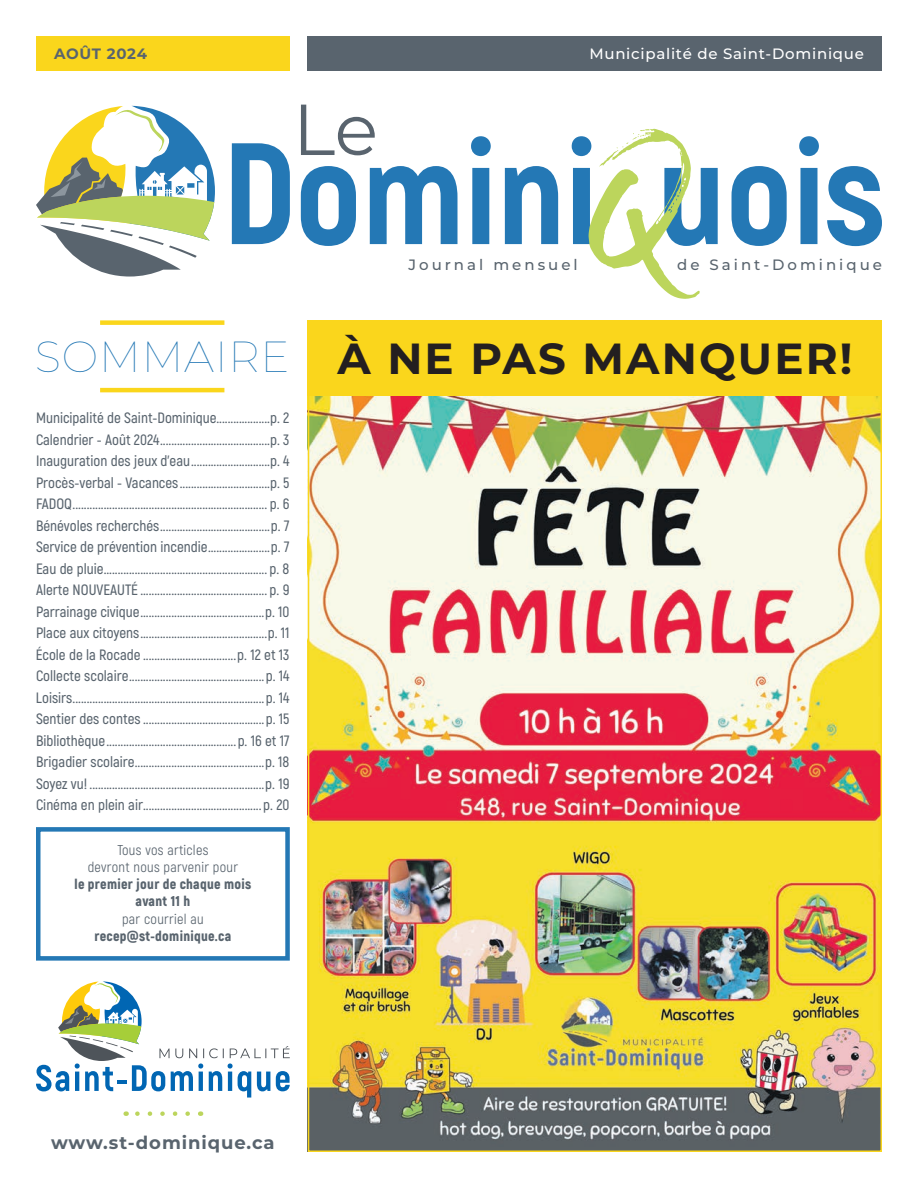
<style>
.page{position:relative;width:918px;height:1188px;background:#fff}
.page>*{position:absolute;margin:0;border:0;box-sizing:border-box;transform-origin:0 0}
.t1{font:700 43.5px "Montserrat";letter-spacing:.05em;color:#231f20}
.t2{font:100 43.5px "Montserrat";letter-spacing:.02em;color:#2478b5}
.t3{font:700 18px "Montserrat";letter-spacing:.05em;color:#59646e}
.t4{font:600 15px/21.5px "Akrobat";color:#59646e;text-align:justify}
.t5{font:500 15px "Montserrat";letter-spacing:.2em;color:#59646e}
.t6{font:500 15px "Montserrat";letter-spacing:.05em;color:#fff}
.t7{font:700 15px "Montserrat";letter-spacing:.04em;color:#59646e}
.t8{font:900 14.25px/17.1px "Akrobat";letter-spacing:.02em;color:#59646e;text-align:center}
.t9{font:14.25px/17.1px "Akrobat";letter-spacing:.02em;color:#59646e;text-align:center}
</style>
<div class="page">
<div style="left:308px;top:320px;width:574px;height:88px;background:#fad61c"></div>
<hr style="left:100px;top:388px;width:124px;height:4px;background:#fad61c">
<div style="left:100px;top:320px;width:124px;height:5px;background:#fad61c"></div>
<div style="left:36px;top:827px;width:254px;height:134px;border:4px solid #2478b5"></div>
<svg style="left:126px;top:1111px;width:62px;height:5px"></svg>
<svg style="left:36px;top:981px;width:254px;height:117px"></svg>
<div style="left:308px;top:36px;width:574px;height:35px;background:#59646e"></div>
<div style="left:36px;top:36px;width:254px;height:35px;background:#fad61c"></div>
<svg style="left:232px;top:136px;width:650px;height:110px"></svg>
<svg style="left:36px;top:106px;width:179px;height:171px"></svg>
<svg style="left:589px;top:129px;width:111px;height:170px"></svg>
<svg style="left:301px;top:105px;width:74px;height:50px"></svg>
<img style="left:311px;top:396px;width:568px;height:753px">
<p class="t7" style="left:54px;top:43px;width:95px">AOÛT 2024</p>
<p class="t6" style="left:589px;top:43px;width:276px">Municipalité de Saint-Dominique</p>
<h1 class="t2" style="left:35px;top:327px;width:256px">SOMMAIRE</h1>
<p class="t4" style="left:36px;top:407px;width:255px">Municipalité de Saint-Dominique...................p. 2<br>Calendrier - Août 2024.......................................p. 3<br>Inauguration des jeux d'eau............................p. 4<br>Procès-verbal - Vacances................................p. 5<br>FADOQ..................................................................... p. 6<br>Bénévoles recherchés.......................................p. 7<br>Service de prévention incendie......................p. 7<br>Eau de pluie.......................................................... p. 8<br>Alerte NOUVEAUTÉ ............................................. p. 9<br>Parrainage civique............................................p. 10<br>Place aux citoyens.............................................p. 11<br>École de la Rocade .................................p. 12 et 13<br>Collecte scolaire................................................p. 14<br>Loisirs....................................................................p. 14<br>Sentier des contes ...........................................p. 15<br>Bibliothèque..............................................p. 16 et 17<br>Brigadier scolaire..............................................p. 18<br>Soyez vu! ..............................................................p. 19<br>Cinéma en plein air..........................................p. 20</p>
<p class="t9" style="left:88px;top:842px;width:152px">Tous vos articles<br>devront nous parvenir pour</p>
<p class="t8" style="left:75px;top:876px;width:178px">le premier jour de chaque mois avant 11 h</p>
<p class="t9" style="left:122px;top:910px;width:83px">par courriel au</p>
<p class="t8" style="left:94px;top:927px;width:138px">recep@st-dominique.ca</p>
<p class="t5" style="left:409px;top:254px;width:171px">Journal mensuel</p>
<p class="t5" style="left:677px;top:254px;width:206px">de Saint-Dominique</p>
<h1 class="t1" style="left:337px;top:327px;width:517px">À NE PAS MANQUER!</h1>
<p class="t3" style="left:51px;top:1129px;width:225px">www.st-dominique.ca</p>
</div>
